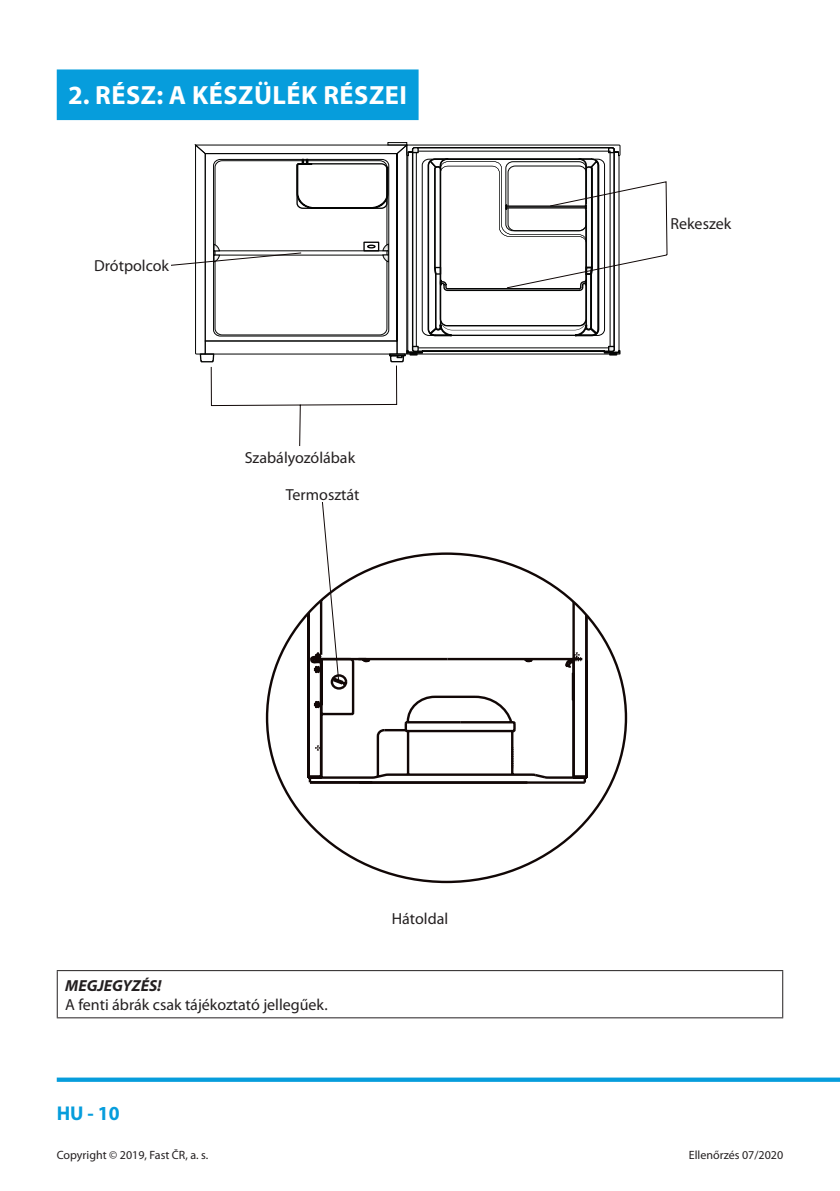
<style>
.page{position:relative;width:840px;height:1191px;background:#fff}
.page>*{position:absolute;margin:0;border:0;box-sizing:border-box;transform-origin:0 0}
.Nadpis_13_2{font:700 26.4px "Myriad Pro";letter-spacing:.02em;color:#fff}
.t1{font:700 20px "Myriad Pro";color:#069ddc}
.Základný_8{font:16px "Myriad Pro";color:#231f20}
.Základný_8-2{font:italic 700 16px "Myriad Pro";color:#231f20}
.t2{font:12px "Myriad Pro";color:#231f20}
</style>
<div class="page">
<svg style="left:57px;top:1077px;width:782px;height:4px;background:#29aae0"></svg>
<div style="left:57px;top:69px;width:361px;height:51px;background:#069ddc"></div>
<div style="left:387px;top:142px;width:20px;height:3px;border:1px solid #040504"></div>
<svg style="left:195px;top:144px;width:425px;height:37px"></svg>
<svg style="left:171px;top:181px;width:496px;height:265px"></svg>
<svg style="left:265px;top:552px;width:363px;height:332px"></svg>
<svg style="left:315px;top:502px;width:24px;height:97px"></svg>
<svg style="left:306px;top:599px;width:282px;height:186px"></svg>
<div style="left:330px;top:674px;width:17px;height:15px;border:2px solid #110706;border-radius:50%"></div>
<hr style="left:57px;top:970px;width:725px;height:1px;background:#231f20">
<hr style="left:57px;top:971px;width:1px;height:46px;background:#231f20">
<hr style="left:781px;top:971px;width:1px;height:46px;background:#231f20">
<hr style="left:57px;top:1017px;width:725px;height:1px;background:#231f20">
<p class="Nadpis_13_2" style="left:68px;top:77px;width:340px">2. RÉSZ: A KÉSZÜLÉK RÉSZEI</p>
<p class="Základný_8" style="left:94px;top:256px;width:76px">Drótpolcok</p>
<p class="Základný_8" style="left:244px;top:447px;width:112px">Szabályozólábak</p>
<p class="Základný_8" style="left:285px;top:485px;width:75px">Termosztát</p>
<p class="Základný_8-2" style="left:65px;top:974px;width:98px">MEGJEGYZÉS!</p>
<p class="Základný_8" style="left:65px;top:994px;width:264px">A fenti ábrák csak tájékoztató jellegűek.</p>
<p class="t1" style="left:57px;top:1099px;width:64px">HU - 10</p>
<p class="Základný_8" style="left:391px;top:908px;width:58px">Hátoldal</p>
<p class="Základný_8" style="left:670px;top:213px;width:62px">Rekeszek</p>
<p class="t2" style="left:57px;top:1147px;width:153px">Copyright © 2019, Fast ČR, a. s.</p>
<p class="t2" style="left:688px;top:1147px;width:96px">Ellenőrzés 07/2020</p>
</div>
